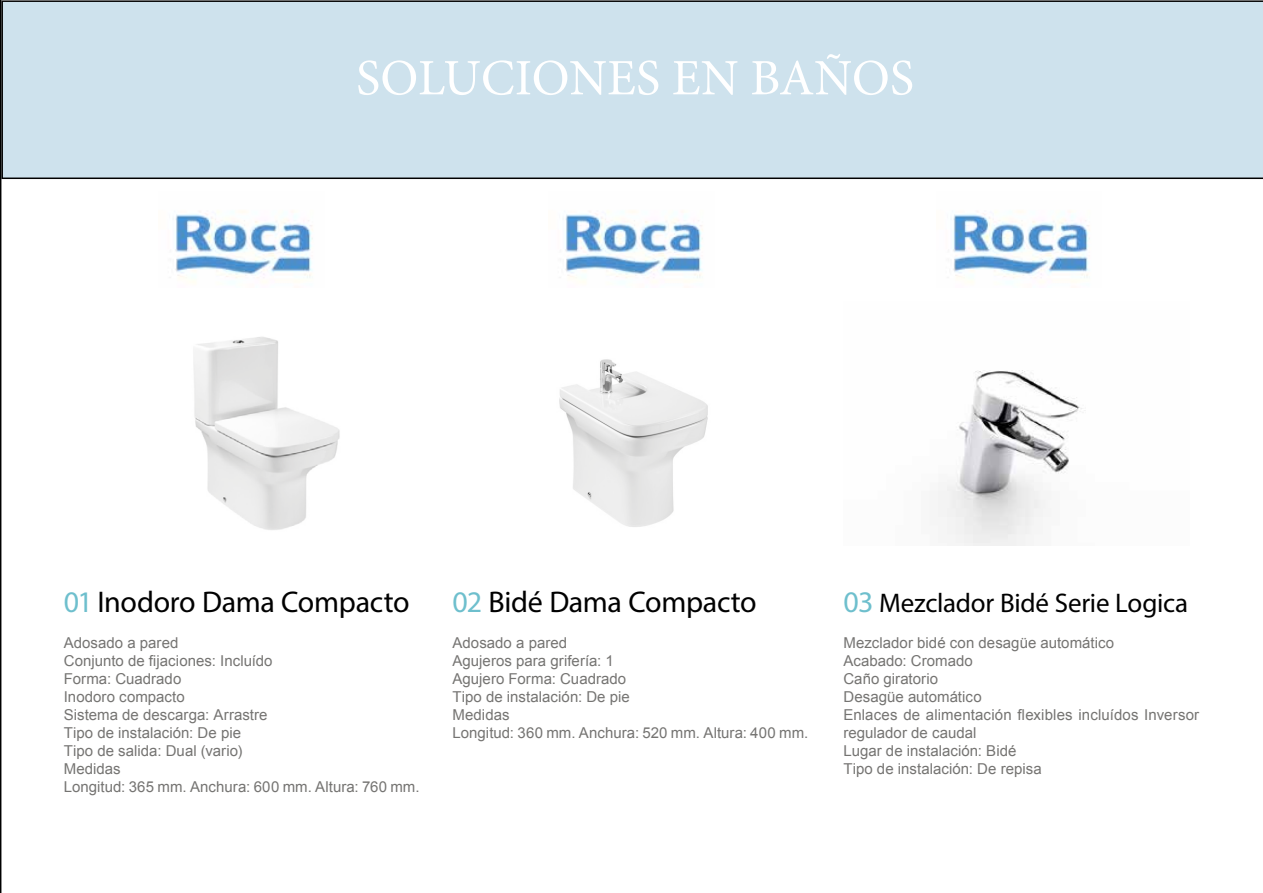
<style>
.page{position:relative;width:1263px;height:893px;background:#fff}
.page>*{position:absolute;margin:0;border:0;box-sizing:border-box;transform-origin:0 0}
.t1{font:51px "Minion Pro";color:#fff}
.t2{font:30px "Myriad Pro";letter-spacing:-.01em;color:#000}
.t3{font:27px "Myriad Pro";letter-spacing:-.01em;color:#000}
.t4{font:15px/18px "Arial";letter-spacing:.005em;color:#757472}
.s1{color:#6ebfcd}
.s2{font-size:30px;color:#6ebfcd}
</style>
<div class="page">
<svg style="left:0;top:0;width:1px;height:893px"></svg>
<img style="left:559px;top:359px;width:149px;height:168px">
<img style="left:193px;top:337px;width:147px;height:193px">
<img style="left:938px;top:370px;width:147px;height:176px">
<div style="left:1px;top:0;width:1262px;height:179px;background:#cee2ed"></div>
<img style="left:173px;top:211px;width:140px;height:72px">
<img style="left:563px;top:211px;width:140px;height:72px">
<img style="left:953px;top:211px;width:137px;height:72px">
<h1 class="t1" style="left:356px;top:44px;width:559px">SOLUCIONES EN BAÑOS</h1>
<h2 class="t2" style="left:64px;top:583px;width:347px"><span class="s1">01</span> Inodoro Dama Compacto</h2>
<p class="t4" style="left:64px;top:634px;width:357px">Adosado a pared<br>Conjunto de fijaciones: Incluído<br>Forma: Cuadrado<br>Inodoro compacto<br>Sistema de descarga: Arrastre<br>Tipo de instalación: De pie<br>Tipo de salida: Dual (vario)<br>Medidas<br>Longitud: 365 mm. Anchura: 600 mm. Altura: 760 mm.</p>
<h2 class="t2" style="left:452px;top:583px;width:306px"><span class="s1">02</span> Bidé Dama Compacto</h2>
<p class="t4" style="left:452px;top:634px;width:357px">Adosado a pared<br>Agujeros para grifería: 1<br>Agujero Forma: Cuadrado<br>Tipo de instalación: De pie<br>Medidas<br>Longitud: 360 mm. Anchura: 520 mm. Altura: 400 mm.</p>
<h3 class="t3" style="left:843px;top:586px;width:346px"><span class="s2">03</span> Mezclador Bidé Serie Logica</h3>
<p class="t4" style="left:843px;top:634px;width:357px">Mezclador bidé con desagüe automático<br>Acabado: Cromado<br>Caño giratorio<br>Desagüe automático<br>Enlaces de alimentación flexibles incluídos Inversor regulador de caudal<br>Lugar de instalación: Bidé<br>Tipo de instalación: De repisa</p>
</div>
